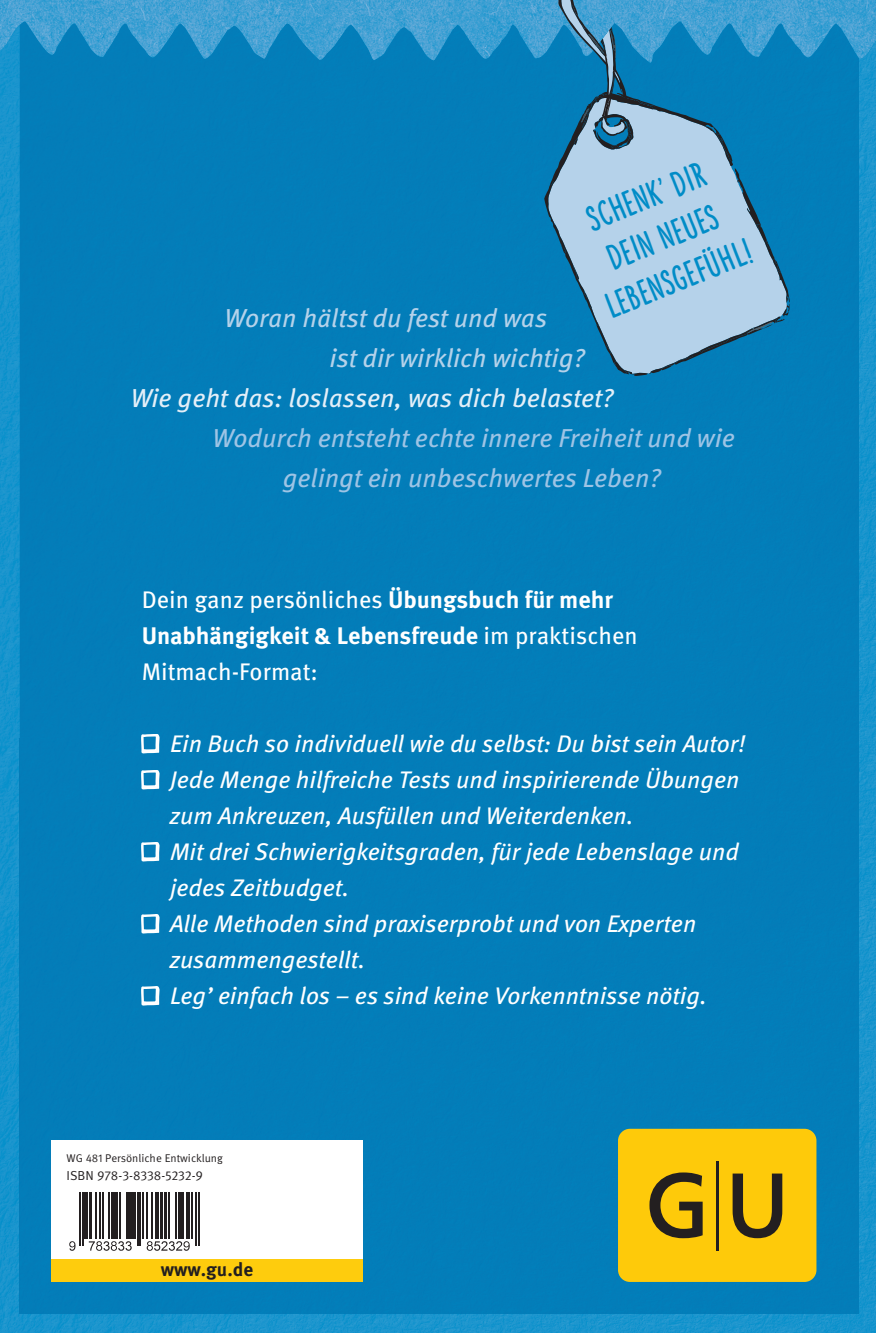
<style>
.page{position:relative;width:876px;height:1333px;background:#fff}
.page>*{position:absolute;margin:0;border:0;box-sizing:border-box;transform-origin:0 0}
.t1{font:900 31.8px/44px "Frieda";color:#008cc7;text-align:center}
.t2{font:italic 26px/40px "Meta OT";color:#9ec4e5;text-align:center}
.t3{font:italic 26px/40px "Meta OT";color:#b5d2ea}
.t4{font:italic 26px "Meta OT";color:#e4eff8}
.t5{font:italic 24px "Meta OT";color:#fff}
.t6{font:24px/36px "Meta OT";color:#fff}
.t7{font:700 19px "Meta OT";color:#231f20}
.t8{font:13px "Meta OT Norm";letter-spacing:-.01em;color:#231f20}
.t9{font:11.2px "Meta OT Norm";color:#231f20}
.s1{font-weight:700}
.s2{font-family:"Populaire";font-style:normal}
</style>
<div class="page">
<img style="left:0;top:63px;width:876px;height:1269px">
<div style="left:20px;top:63px;width:839px;height:1249px;background:#037db9"></div>
<svg style="left:0;top:0;width:876px;height:63px;background:#2d95ca"></svg>
<img style="left:0;top:0;width:374px;height:61px">
<svg style="left:140px;top:732px;width:20px;height:21px"></svg>
<svg style="left:140px;top:768px;width:20px;height:21px"></svg>
<svg style="left:140px;top:840px;width:20px;height:21px"></svg>
<svg style="left:140px;top:912px;width:20px;height:21px"></svg>
<svg style="left:140px;top:984px;width:20px;height:21px"></svg>
<svg style="left:544px;top:0;width:246px;height:376px;background:#5da4cc"></svg>
<img style="left:587px;top:11px;width:28px;height:32px">
<div style="left:51px;top:1140px;width:312px;height:141px;background:#fff"></div>
<div style="left:51px;top:1259px;width:312px;height:22px;background:#fecc0d"></div>
<div style="left:618px;top:1128px;width:198px;height:153px;background:#feca0a;border-radius:12px"></div>
<svg style="left:649px;top:1172px;width:54px;height:66px"></svg>
<svg style="left:733px;top:1173px;width:49px;height:65px"></svg>
<hr style="left:717px;top:1160px;width:2px;height:90px;background:#231f20">
<svg style="left:69px;top:1192px;width:131px;height:59px"></svg>
<h1 class="t1" style="left:565px;top:206px;width:159px;rotate:-22deg">SCHENK’ DIR<br>DEIN NEUES<br>LEBENSGEFÜHL!</h1>
<p class="t3" style="left:330px;top:298px;width:257px;text-indent:-105px">Woran hältst du fest und was<br>ist dir wirklich wichtig?</p>
<p class="t4" style="left:131px;top:382px;width:484px">Wie geht das: loslassen, was dich belastet?</p>
<p class="t2" style="left:213px;top:418px;width:524px">Wodurch entsteht echte innere Freiheit und wie gelingt ein unbeschwertes Leben?</p>
<p class="t6" style="left:142px;top:582px;width:497px">Dein ganz persönliches <span class="s1">Übungsbuch für mehr<br>Unabhängig keit &amp; Lebensfreude</span> im praktischen<br>Mitmach-Format:</p>
<p class="t5" style="left:142px;top:729px;width:606px"><span class="s2">S</span> Ein Buch so individuell wie du selbst: Du bist sein Autor!</p>
<p class="t5" style="left:142px;top:765px;width:599px"><span class="s2">S</span> Jede Menge hilfreiche Tests und inspirierende Übungen</p>
<p class="t5" style="left:170px;top:801px;width:465px">zum Ankreuzen, Ausfüllen und Weiterdenken.</p>
<p class="t5" style="left:142px;top:837px;width:599px"><span class="s2">S</span> Mit drei Schwierigkeitsgraden, für jede Lebenslage und</p>
<p class="t5" style="left:170px;top:873px;width:181px">jedes Zeitbudget.</p>
<p class="t5" style="left:142px;top:909px;width:556px"><span class="s2">S</span> Alle Methoden sind praxiserprobt und von Experten</p>
<p class="t5" style="left:170px;top:945px;width:197px">zusammengestellt.</p>
<p class="t5" style="left:142px;top:981px;width:567px"><span class="s2">S</span> Legʼ einfach los – es sind keine Vorkenntnisse nötig.</p>
<p class="t9" style="left:67px;top:1151px;width:158px">WG 481 Persönliche Entwicklung</p>
<p class="t8" style="left:67px;top:1167px;width:138px">ISBN 978-3-8338-5232-9</p>
<p class="t7" style="left:161px;top:1256px;width:94px">www.gu.de</p>
</div>
